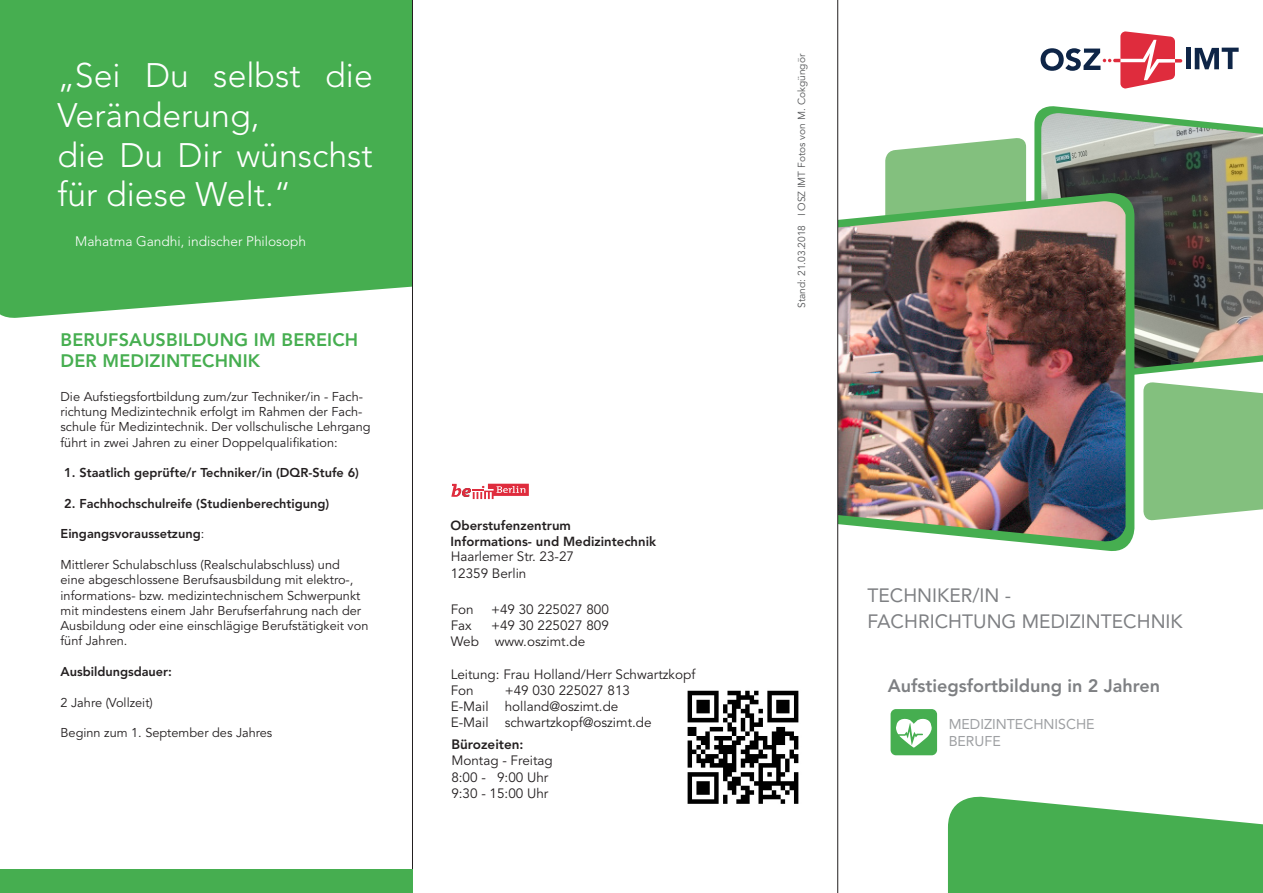
<style>
.page{position:relative;width:1263px;height:893px;background:#fff}
.page>*{position:absolute;margin:0;border:0;box-sizing:border-box;transform-origin:0 0}
.t1{font:300 33.75px/39.8px "Avenir LT Std";color:#fff}
.t2{font:19.2px "Avenir LT Std";color:#7e8083}
.t3{font:800 18px/21px "Avenir LT Std";letter-spacing:.01em;color:#46ae50}
.t4{font:800 18px "Avenir LT Std";color:#7e8083}
.t5{font:14.1px "Avenir LT Std";color:#9d9fa2}
.t6{font:300 13.65px "Avenir LT Std";color:#fff}
.t7{font:13.5px "Avenir LT Std";color:#231f20}
.t8{font:800 13.5px "Avenir LT Std";color:#231f20}
.t9{font:800 13.05px "Avenir LT Std";color:#231f20}
.t10{font:12.75px/15.3px "Avenir LT Std";color:#231f20}
.t11{font:800 12.75px "Avenir LT Std";color:#231f20}
.t12{font:10.2px "Avenir LT Std";color:#545557}
.s1{font-weight:400}
</style>
<div class="page">
<svg style="left:948px;top:796px;width:315px;height:97px;background:#60b968"></svg>
<svg style="left:885px;top:138px;width:141px;height:53px;background:#92c78d"></svg>
<svg style="left:1034px;top:106px;width:101px;height:279px"></svg>
<img style="left:1041px;top:113px;width:222px;height:264px">
<svg style="left:1143px;top:382px;width:120px;height:139px;background:#8ec68a"></svg>
<svg style="left:838px;top:191px;width:296px;height:362px"></svg>
<img style="left:838px;top:201px;width:287px;height:342px">
<svg style="left:451px;top:484px;width:78px;height:15px"></svg>
<img style="left:687px;top:690px;width:112px;height:114px">
<div style="left:0;top:0;width:412px;height:318px;background:#46ae50"></div>
<hr style="left:837px;top:0;width:1px;height:893px;background:#231f20">
<hr style="left:412px;top:0;width:1px;height:893px;background:#231f20">
<div style="left:0;top:870px;width:412px;height:23px;background:#46ae50"></div>
<div style="left:890px;top:709px;width:47px;height:46px;background:#46ae50;border-radius:5px"></div>
<svg style="left:896px;top:718px;width:36px;height:29px"></svg>
<div style="left:1186px;top:48px;width:5px;height:21px;background:#0e2547"></div>
<svg style="left:1195px;top:48px;width:44px;height:21px"></svg>
<svg style="left:1040px;top:31px;width:142px;height:58px"></svg>
<p class="t1" style="left:57px;top:56px;width:317px">„Sei Du selbst die<br>Veränderung,</p>
<p class="t1" style="left:57px;top:135px;width:317px">die Du Dir wünschst für diese Welt.“</p>
<p class="t6" style="left:75px;top:233px;width:233px">Mahatma Gandhi, indischer Philosoph</p>
<p class="t3" style="left:61px;top:330px;width:299px">BERUFSAUSBILDUNG IM BEREICH<br>DER MEDIZINTECHNIK</p>
<p class="t10" style="left:61px;top:389px;width:312px">Die Aufstiegsfortbildung zum/zur Techniker/in - Fach&shy;richtung Medizintechnik erfolgt im Rahmen der Fach&shy;schule für Medizintechnik. Der vollschulische Lehrgang führt in zwei Jahren zu einer Doppelqualifikation:</p>
<p class="t11" style="left:64px;top:465px;width:296px">1. Staatlich geprüfte/r Techniker/in (DQR-Stufe 6)</p>
<p class="t11" style="left:64px;top:496px;width:266px">2. Fachhochschulreife (Studienberechtigung)</p>
<p class="t11" style="left:61px;top:526px;width:145px">Eingangsvoraussetzung<span class="s1">:</span></p>
<p class="t10" style="left:61px;top:557px;width:309px">Mittlerer Schulabschluss (Realschulabschluss) und<br>eine abgeschlossene Berufsausbildung mit elektro-, informations- bzw. medizintechnischem Schwerpunkt mit mindestens einem Jahr Berufserfahrung nach der Ausbildung oder eine einschlägige Berufstätigkeit von fünf Jahren.</p>
<p class="t11" style="left:61px;top:664px;width:113px">Ausbildungsdauer:</p>
<p class="t10" style="left:61px;top:695px;width:94px">2 Jahre (Vollzeit)</p>
<p class="t10" style="left:61px;top:726px;width:213px">Beginn zum 1. September des Jahres</p>
<p class="t9" style="left:451px;top:517px;width:122px">Oberstufenzentrum</p>
<p class="t9" style="left:451px;top:533px;width:207px">Informations- und Medizintechnik</p>
<p class="t7" style="left:451px;top:549px;width:125px">Haarlemer Str. 23-27</p>
<p class="t7" style="left:451px;top:565px;width:77px">12359 Berlin</p>
<p class="t7" style="left:451px;top:601px;width:25px">Fon</p>
<p class="t7" style="left:491px;top:601px;width:119px">+49 30 225027 800</p>
<p class="t7" style="left:451px;top:618px;width:23px">Fax</p>
<p class="t7" style="left:491px;top:618px;width:119px">+49 30 225027 809</p>
<p class="t7" style="left:451px;top:634px;width:136px">Web www.oszimt.de</p>
<p class="t7" style="left:451px;top:666px;width:246px">Leitung: Frau Holland/Herr Schwartzkopf</p>
<p class="t7" style="left:451px;top:682px;width:25px">Fon</p>
<p class="t7" style="left:505px;top:682px;width:127px">+49 030 225027 813</p>
<p class="t7" style="left:451px;top:699px;width:169px">E-Mail holland@oszimt.de</p>
<p class="t7" style="left:451px;top:715px;width:203px">E-Mail schwartzkopf@oszimt.de</p>
<p class="t8" style="left:451px;top:736px;width:74px">Bürozeiten:</p>
<p class="t7" style="left:451px;top:753px;width:103px">Montag - Freitag</p>
<p class="t7" style="left:451px;top:769px;width:99px">8:00 - 9:00 Uhr</p>
<p class="t7" style="left:451px;top:785px;width:99px">9:30 - 15:00 Uhr</p>
<p class="t12" style="left:796px;top:308px;width:255px;rotate:-90deg">Stand: 21.03.2018 I OSZ IMT Fotos von M. Cokgüngör</p>
<p class="t2" style="left:867px;top:584px;width:145px">TECHNIKER/IN -</p>
<p class="t2" style="left:867px;top:610px;width:317px">FACHRICHTUNG MEDIZINTECHNIK</p>
<p class="t4" style="left:888px;top:675px;width:274px">Aufstiegsfortbildung in 2 Jahren</p>
<p class="t5" style="left:949px;top:716px;width:148px">MEDIZINTECHNISCHE</p>
<p class="t5" style="left:949px;top:732px;width:54px">BERUFE</p>
</div>
